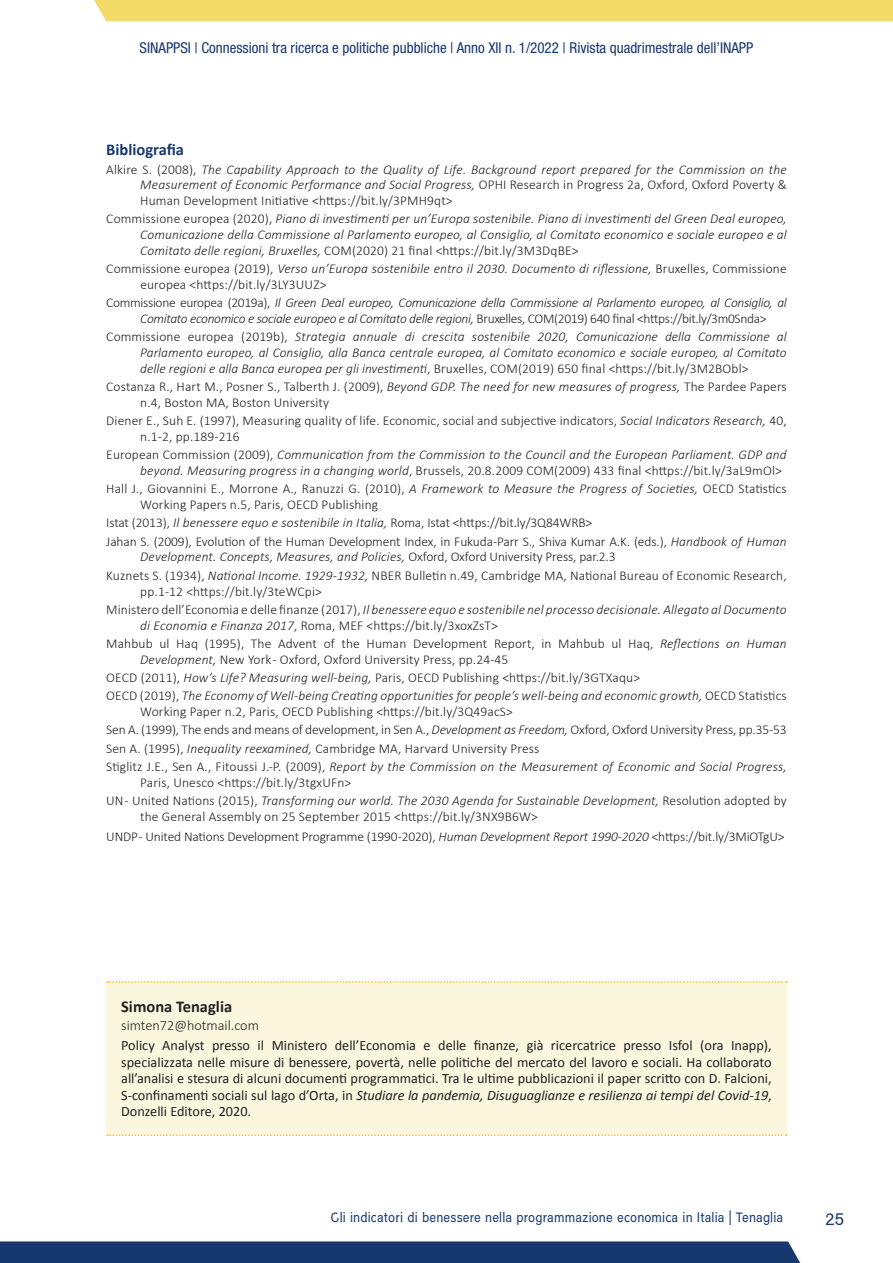
<style>
.page{position:relative;width:893px;height:1263px;background:#fff}
.page>*{position:absolute;margin:0;border:0;box-sizing:border-box;transform-origin:0 0}
.t1{font:700 16.5px "Calibri";color:#231f20}
.t2{font:700 16.5px "Calibri";color:#17386e}
.t3{font:16.5px "Inapp";color:#17386e}
.t4{font:condensed 15px "Helvetica Neue LT Std";color:#17386e}
.t5{font:14.25px/16.5px "Calibri";color:#231f20;text-align:justify}
.t6{font:300 14.25px "Calibri";color:#231f20}
.t7{font:300 13.5px/18.3px "Calibri";letter-spacing:.01em;color:#231f20}
.t8{font:italic 300 13.5px/15.8px "Calibri";color:#231f20;text-align:justify}
.t9{font:300 13.5px/18.3px "Calibri";letter-spacing:-.01em;color:#231f20}
.t10{font:italic 300 13.5px/15.8px "Calibri";letter-spacing:-.025em;color:#231f20}
.t11{font:13.5px "Inapp";letter-spacing:.01em;color:#17386e;scale:.9 1}
.s1{font-style:normal}
.s2{font-style:italic}
</style>
<div class="page">
<div style="left:0;top:1241px;width:801px;height:22px;background:#17386e"></div>
<div style="left:94px;top:0;width:799px;height:21px;background:#f3db6a"></div>
<div style="left:106px;top:981px;width:680px;height:155px;background:#fbf7df"></div>
<svg style="left:107px;top:981px;width:680px;height:2px"></svg>
<svg style="left:107px;top:1134px;width:680px;height:2px"></svg>
<p class="t4" style="left:140px;top:39px;width:615px">SINAPPSI | Connessioni tra ricerca e politiche pubbliche | Anno XII n. 1/2022 | Rivista quadrimestrale dell’INAPP</p>
<p class="t2" style="left:106px;top:138px;width:79px">Bibliografia</p>
<p class="t8" style="left:140px;top:161px;width:648px;text-indent:-34px"><span class="s1">Alkire S. (2008),</span> The Capability Approach to the Quality of Life. Background report prepared for the Commission on the Measurement of Economic Performance and Social Progress, <span class="s1">OPHI Research in Progress 2a, Oxford, Oxford Poverty &amp; Human Development Initiative &lt;https://bit.ly/3PMH9qt&gt;</span></p>
<p class="t8" style="left:140px;top:211px;width:648px;text-indent:-34px"><span class="s1">Commissione europea (2020),</span> Piano di investimenti per un’Europa sostenibile. Piano di investimenti del Green Deal europeo, Comunicazione della Commissione al Parlamento europeo, al Consiglio, al Comitato economico e sociale europeo e al Comitato delle regioni, Bruxelles, <span class="s1">COM(2020) 21 final &lt;https://bit.ly/3M3DqBE&gt;</span></p>
<p class="t7" style="left:140px;top:261px;width:648px;line-height:15.8px;text-indent:-34px">Commissione europea (2019), <span class="s2">Verso un’Europa sostenibile entro il 2030. Documento di riflessione,</span> Bruxelles, Commissione europea &lt;https://bit.ly/3LY3UUZ&gt;</p>
<p class="t10" style="left:140px;top:295px;width:648px;text-indent:-34px"><span class="s1">Commissione europea (2019a),</span> Il Green Deal europeo, Comunicazione della Commissione al Parlamento europeo, al Consiglio, al<br>Comitato economico e sociale europeo e al Comitato delle regioni, <span class="s1">Bruxelles, COM(2019) 640 final &lt;https://bit.ly/3m0Snda&gt;</span></p>
<p class="t8" style="left:140px;top:329px;width:648px;text-indent:-34px"><span class="s1">Commissione europea (2019b),</span> Strategia annuale di crescita sostenibile 2020, Comunicazione della Commissione al Parlamento europeo, al Consiglio, alla Banca centrale europea, al Comitato economico e sociale europeo, al Comitato delle regioni e alla Banca europea per gli investimenti<span class="s1">, Bruxelles, COM(2019) 650 final &lt;https://bit.ly/3M2BObl&gt;</span></p>
<p class="t7" style="left:140px;top:379px;width:648px;line-height:15.8px;text-indent:-34px">Costanza R., Hart M., Posner S., Talberth J. (2009), <span class="s2">Beyond GDP. The need for new measures of progress,</span> The Pardee Papers n.4, Boston MA, Boston University</p>
<p class="t7" style="left:140px;top:413px;width:648px;line-height:15.8px;text-indent:-34px">Diener E., Suh E. (1997), Measuring quality of life. Economic, social and subjective indicators, <span class="s2">Social Indicators Research,</span> 40, n.1-2, pp.189-216</p>
<p class="t8" style="left:140px;top:447px;width:648px;text-indent:-34px"><span class="s1">European Commission (2009),</span> Communication from the Commission to the Council and the European Parliament. GDP and beyond. Measuring progress in a changing world<span class="s1">, Brussels, 20.8.2009 COM(2009) 433 final &lt;https://bit.ly/3aL9mOl&gt;</span></p>
<p class="t7" style="left:140px;top:481px;width:648px;line-height:15.8px;text-indent:-34px">Hall J., Giovannini E., Morrone A., Ranuzzi G. (2010), <span class="s2">A Framework to Measure the Progress of Societies,</span> OECD Statistics<br>Working Papers n.5, Paris, OECD Publishing</p>
<p class="t9" style="left:106px;top:514px;width:682px">Istat (2013), <span class="s2">Il benessere equo e sostenibile in Italia,</span> Roma, Istat &lt;https://bit.ly/3Q84WRB&gt;<br>Jahan S. (2009), Evolution of the Human Development Index, in Fukuda-Parr S., Shiva Kumar A.K. (eds.), <span class="s2">Handbook of Human</span></p>
<p class="t7" style="left:106px;top:548px;width:682px;text-indent:34px"><span class="s2">Development. Concepts, Measures, and Policies,</span> Oxford, Oxford University Press, par.2.3<br>Kuznets S. (1934), <span class="s2">National Income. 1929-1932,</span> NBER Bulletin n.49, Cambridge MA, National Bureau of Economic Research,</p>
<p class="t7" style="left:106px;top:582px;width:682px;text-indent:34px">pp.1-12 &lt;https://bit.ly/3teWCpi&gt;<br>Ministero dell’Economia e delle finanze (2017), <span class="s2">Il benessere equo e sostenibile nel processo decisionale. Allegato al Documento</span></p>
<p class="t7" style="left:106px;top:616px;width:682px;text-indent:34px"><span class="s2">di Economia e Finanza 2017</span>, Roma, MEF &lt;https://bit.ly/3xoxZsT&gt;<br>Mahbub ul Haq (1995), The Advent of the Human Development Report, in Mahbub ul Haq, <span class="s2">Reflections on Human</span></p>
<p class="t7" style="left:106px;top:650px;width:682px;text-indent:34px"><span class="s2">Development,</span> New York - Oxford, Oxford University Press, pp.24-45<br>OECD (2011), <span class="s2">How’s Life? Measuring well-being,</span> Paris, OECD Publishing &lt;https://bit.ly/3GTXaqu&gt;<br>OECD (2019), <span class="s2">The Economy of Well-being Creating opportunities for people’s well-being and economic growth,</span> OECD Statistics</p>
<p class="t7" style="left:106px;top:702px;width:682px;text-indent:34px">Working Paper n.2, Paris, OECD Publishing &lt;https://bit.ly/3Q49acS&gt;<br>Sen A. (1999), The ends and means of development, in Sen A., <span class="s2">Development as Freedom,</span> Oxford, Oxford University Press, pp.35-53<br>Sen A. (1995), <span class="s2">Inequality reexamined,</span> Cambridge MA, Harvard University Press<br>Stiglitz J.E., Sen A., Fitoussi J.-P. (2009), <span class="s2">Report by the Commission on the Measurement of Economic and Social Progress,</span></p>
<p class="t7" style="left:106px;top:773px;width:682px;text-indent:34px">Paris, Unesco &lt;https://bit.ly/3tgxUFn&gt;<br>UN - United Nations (2015), <span class="s2">Transforming our world. The 2030 Agenda for Sustainable Development,</span> Resolution adopted by</p>
<p class="t9" style="left:106px;top:806px;width:680px;line-height:20.5px;text-indent:34px">the General Assembly on 25 September 2015 &lt;https://bit.ly/3NX9B6W&gt;<br>UNDP - United Nations Development Programme (1990-2020), <span class="s2">Human Development Report 1990-2020</span> &lt;https://bit.ly/3MiOTgU&gt;</p>
<p class="t1" style="left:121px;top:994px;width:113px">Simona Tenaglia</p>
<p class="t6" style="left:121px;top:1016px;width:139px">simten72@hotmail.com</p>
<p class="t5" style="left:121px;top:1037px;width:652px">Policy Analyst presso il Ministero dell’Economia e delle finanze, già ricercatrice presso Isfol (ora Inapp), specializzata nelle misure di benessere, povertà, nelle politiche del mercato del lavoro e sociali. Ha collaborato all’analisi e stesura di alcuni documenti programmatici. Tra le ultime pubblicazioni il paper scritto con D. Falcioni, S-confinamenti sociali sul lago d’Orta, in <span class="s2">Studiare la pandemia, Disuguaglianze e resilienza ai tempi del Covid-19</span>, Donzelli Editore, 2020.</p>
<p class="t11" style="left:331px;top:1210px;width:504px">Gli indicatori di benessere nella programmazione economica in Italia | Tenaglia</p>
<p class="t3" style="left:825px;top:1210px;width:21px">25</p>
</div>
